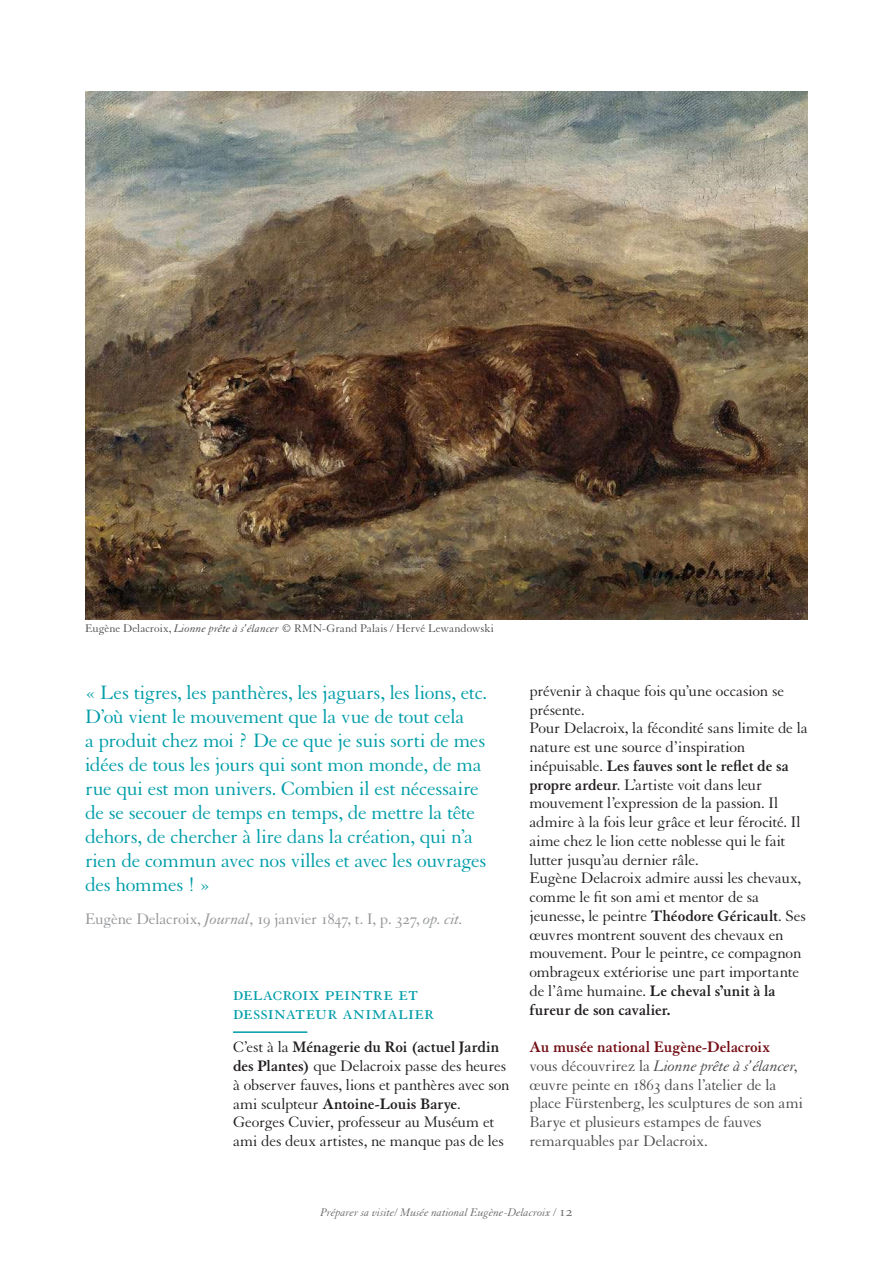
<style>
.page{position:relative;width:893px;height:1263px;background:#fff}
.page>*{position:absolute;margin:0;border:0;box-sizing:border-box;transform-origin:0 0}
.t1{font:22.5px/18.8px "Granjon LT Std";letter-spacing:-.005em;color:#009da9}
.t2{font:21px/24px "Granjon LT Std";letter-spacing:-.025em;color:#009da9}
.t3{font:16.5px/18.8px "Granjon LT Std";letter-spacing:-.015em;color:#231f20}
.t4{font:16.5px/18.8px "Granjon LT Std";letter-spacing:-.015em;color:#4b4c4d}
.t5{font:16.5px "Granjon LT Std";letter-spacing:-.015em;color:#939598}
.t6{font:12px "Granjon LT Std";letter-spacing:-.005em;color:#4b4c4d}
.t7{font:italic 12px "Granjon LT Std";color:#6c6d70}
.s1{font-style:italic}
.s2{font-weight:700}
.s3{font-weight:700;color:#730d14}
.s4{font-style:normal;font-size:15px}
</style>
<div class="page">
<hr style="left:233px;top:1031px;width:74px;height:2px;background:#009da9">
<img style="left:85px;top:91px;width:723px;height:529px">
<p class="t6" style="left:85px;top:622px;width:410px">Eugène Delacroix, <span class="s1">Lionne prête à s’élancer</span> © RMN-Grand Palais / Hervé Lewandowski</p>
<p class="t2" style="left:85px;top:681px;width:404px">« Les tigres, les panthères, les jaguars, les lions, etc.<br>D’où vient le mouvement que la vue de tout cela<br>a produit chez moi ? De ce que je suis sorti de mes idées de tous les jours qui sont mon monde, de ma rue qui est mon univers. Combien il est nécessaire de se secouer de temps en temps, de mettre la tête dehors, de chercher à lire dans la création, qui n’a rien de commun avec nos villes et avec les ouvrages des hommes ! »</p>
<p class="t5" style="left:85px;top:910px;width:380px">Eugène Delacroix, <span class="s1">Journal</span>, 19 janvier 1847, t. I, p. 327, <span class="s1">op. cit.</span></p>
<h1 class="t1" style="left:233px;top:984px;width:203px">delacroix peintre et dessinateur animalier</h1>
<p class="t3" style="left:233px;top:1038px;width:278px">C’est à la <span class="s2">Ménagerie du Roi (actuel Jardin des Plantes)</span> que Delacroix passe des heures à observer fauves, lions et panthères avec son ami sculpteur <span class="s2">Antoine-Louis Barye</span>.<br>Georges Cuvier, professeur au Muséum et ami des deux artistes, ne manque pas de les</p>
<p class="t3" style="left:529px;top:682px;width:280px">prévenir à chaque fois qu’une occasion se présente.<br>Pour Delacroix, la fécondité sans limite de la nature est une source d’inspiration inépuisable. <span class="s2">Les fauves sont le reflet de sa propre ardeur</span>. L’artiste voit dans leur mouvement l’expression de la passion. Il admire à la fois leur grâce et leur férocité. Il aime chez le lion cette noblesse qui le fait lutter jusqu’au dernier râle.<br>Eugène Delacroix admire aussi les chevaux, comme le fit son ami et mentor de sa jeunesse, le peintre <span class="s2">Théodore Géricault</span>. Ses œuvres montrent souvent des chevaux en mouvement. Pour le peintre, ce compagnon ombrageux extériorise une part importante de l’âme humaine. <span class="s2">Le cheval s’unit à la fureur de son cavalier.</span></p>
<p class="t4" style="left:529px;top:1038px;width:275px"><span class="s3">Au musée national Eugène-Delacroix<br></span>vous découvrirez la <span class="s1">Lionne prête à s’élancer</span>, œuvre peinte en 1863 dans l’atelier de la place Fürstenberg, les sculptures de son ami Barye et plusieurs estampes de fauves remarquables par Delacroix.</p>
<p class="t7" style="left:320px;top:1205px;width:254px">Préparer sa visite/ Musée national Eugène-Delacroix / <span class="s4">12</span></p>
</div>
